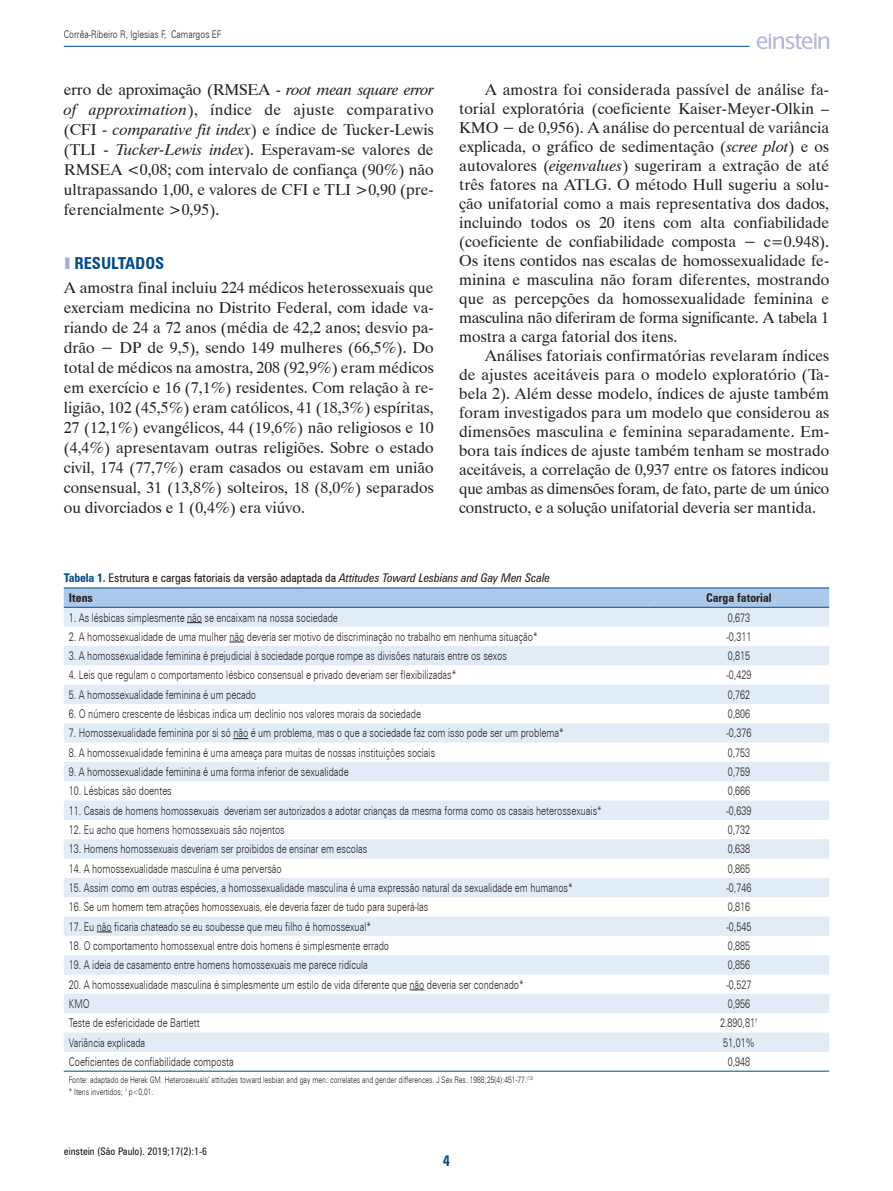
<style>
.page{position:relative;width:893px;height:1191px;background:#fff}
.page>*{position:absolute;margin:0;border:0;box-sizing:border-box;transform-origin:0 0}
.t1{font:700 condensed 16.5px "Zurich BT";color:#004a8b}
.t2{font:15.75px/19px "Dutch 801 BT";color:#231f20;text-align:justify}
.t3{font:700 condensed 15px "Zurich BT";color:#004a8b}
.t4{font:300 12px "Zurich BT";color:#231f20;scale:.75 1}
.t5{font:condensed 12px/20.5px "Zurich BT";color:#231f20}
.t6{font:700 condensed 12px "Zurich BT";color:#231f20}
.t7{font:300 10.5px "Zurich BT";color:#231f20;scale:.8 1}
.t8{font:condensed 10.5px "Zurich BT";color:#231f20}
.t9{font:300 9px/12px "Zurich BT";color:#231f20;scale:.75 1}
.s1{font-style:italic}
.s2{color:#a2b0d2}
.s3{font-weight:700;color:#004a8b}
.s4{font-weight:700}
</style>
<div class="page">
<svg style="left:757px;top:34px;width:72px;height:15px"></svg>
<hr style="left:64px;top:46px;width:685px;height:1px;background:#004a8b">
<svg style="left:64px;top:588px;width:765px;height:19px;background:#a5c4e5"></svg>
<svg style="left:64px;top:608px;width:765px;height:443px;fill:#e3edf7"></svg>
<hr style="left:64px;top:1070px;width:585px;height:1px;background:#004a8b">
<hr style="left:649px;top:1070px;width:180px;height:1px;background:#004a8b">
<hr style="left:64px;top:587px;width:585px;height:1px;background:#004a8b">
<hr style="left:649px;top:587px;width:180px;height:1px;background:#004a8b">
<hr style="left:64px;top:607px;width:585px;height:1px;background:#004a8b">
<hr style="left:649px;top:607px;width:180px;height:1px;background:#004a8b">
<svg style="left:187px;top:622px;width:15px;height:1px"></svg>
<svg style="left:229px;top:641px;width:15px;height:1px"></svg>
<svg style="left:233px;top:738px;width:15px;height:1px"></svg>
<svg style="left:97px;top:931px;width:15px;height:1px"></svg>
<svg style="left:410px;top:989px;width:14px;height:1px"></svg>
<p class="t7" style="left:64px;top:28px;width:199px">Corrêa-Ribeiro R, Iglesias F, Camargos EF</p>
<p class="t2" style="left:64px;top:79px;width:371px;line-height:20px">erro de aproximação (RMSEA - <span class="s1">root mean square error of approximation</span>), índice de ajuste comparativo (CFI - <span class="s1">comparative fit index</span>) e índice de Tucker-Lewis (TLI - <span class="s1">Tucker-Lewis index</span>). Esperavam-se valores de RMSEA &lt;0,08; com intervalo de confiança (90%) não ultrapassando 1,00, e valores de CFI e TLI &gt;0,90 (pre&shy;ferencialmente &gt;0,95).</p>
<p class="t1" style="left:64px;top:253px;width:102px"><span class="s2">❚</span> RESULTADOS</p>
<p class="t2" style="left:64px;top:278px;width:371px;line-height:20px">A amostra final incluiu 224 médicos heterossexuais que exerciam medicina no Distrito Federal, com idade va&shy;riando de 24 a 72 anos (média de 42,2 anos; desvio pa&shy;drão − DP de 9,5), sendo 149 mulheres (66,5%). Do total de médicos na amostra, 208 (92,9%) eram médicos em exercício e 16 (7,1%) residentes. Com relação à re&shy;ligião, 102 (45,5%) eram católicos, 41 (18,3%) espíritas, 27 (12,1%) evangélicos, 44 (19,6%) não religiosos e 10 (4,4%) apresentavam outras religiões. Sobre o estado civil, 174 (77,7%) eram casados ou estavam em união consensual, 31 (13,8%) solteiros, 18 (8,0%) separados ou divorciados e 1 (0,4%) era viúvo.</p>
<p class="t2" style="left:459px;top:80px;width:371px;text-indent:26px">A amostra foi considerada passível de análise fa&shy;torial exploratória (coeficiente Kaiser-Meyer-Olkin – KMO − de 0,956). A análise do percentual de variância explicada, o gráfico de sedimentação (<span class="s1">scree plot</span>) e os autovalores (<span class="s1">eigenvalues</span>) sugeriram a extração de até três fatores na ATLG. O método Hull sugeriu a solu&shy;ção unifatorial como a mais representativa dos dados, incluindo todos os 20 itens com alta confiabilidade (coeficiente de confiabilidade composta − c=0.948).<br>Os itens contidos nas escalas de homossexualidade fe&shy;minina e masculina não foram diferentes, mostrando que as percepções da homossexualidade feminina e masculina não diferiram de forma significante. A tabela 1 mostra a carga fatorial dos itens.</p>
<p class="t2" style="left:459px;top:346px;width:371px;text-indent:26px">Análises fatoriais confirmatórias revelaram índices de ajustes aceitáveis para o modelo exploratório (Ta&shy;bela 2). Além desse modelo, índices de ajuste também foram investigados para um modelo que considerou as dimensões masculina e feminina separadamente. Em&shy;bora tais índices de ajuste também tenham se mostrado aceitáveis, a correlação de 0,937 entre os fatores indicou que ambas as dimensões foram, de fato, parte de um único constructo, e a solução unifatorial deveria ser mantida.</p>
<p class="t5" style="left:69px;top:567px;width:483px;text-indent:-5px"><span class="s3">Tabela 1.</span> Estrutura e cargas fatoriais da versão adaptada da <span class="s1">Attitudes Toward Lesbians and Gay Men Scale<br></span><span class="s4">Itens</span></p>
<p class="t6" style="left:706px;top:590px;width:67px">Carga fatorial</p>
<p class="t4" style="left:69px;top:610px;width:360px">1. As lésbicas simplesmente não se encaixam na nossa sociedade</p>
<p class="t4" style="left:728px;top:610px;width:31px">0,673</p>
<p class="t4" style="left:69px;top:629px;width:627px">2. A homossexualidade de uma mulher não deveria ser motivo de discriminação no trabalho em nenhuma situação*</p>
<p class="t4" style="left:726px;top:629px;width:35px">-0,311</p>
<p class="t4" style="left:69px;top:648px;width:586px">3. A homossexualidade feminina é prejudicial à sociedade porque rompe as divisões naturais entre os sexos</p>
<p class="t4" style="left:728px;top:648px;width:31px">0,815</p>
<p class="t4" style="left:69px;top:668px;width:518px">4. Leis que regulam o comportamento lésbico consensual e privado deveriam ser flexibilizadas*</p>
<p class="t4" style="left:726px;top:668px;width:35px">-0,429</p>
<p class="t4" style="left:69px;top:687px;width:251px">5. A homossexualidade feminina é um pecado</p>
<p class="t4" style="left:728px;top:687px;width:31px">0,762</p>
<p class="t4" style="left:69px;top:706px;width:471px">6. O número crescente de lésbicas indica um declínio nos valores morais da sociedade</p>
<p class="t4" style="left:728px;top:706px;width:31px">0,806</p>
<p class="t4" style="left:69px;top:726px;width:661px">7. Homossexualidade feminina por si só não é um problema, mas o que a sociedade faz com isso pode ser um problema*</p>
<p class="t4" style="left:726px;top:726px;width:35px">-0,376</p>
<p class="t4" style="left:69px;top:745px;width:490px">8. A homossexualidade feminina é uma ameaça para muitas de nossas instituições sociais</p>
<p class="t4" style="left:728px;top:745px;width:31px">0,753</p>
<p class="t4" style="left:69px;top:764px;width:375px">9. A homossexualidade feminina é uma forma inferior de sexualidade</p>
<p class="t4" style="left:728px;top:764px;width:31px">0,759</p>
<p class="t4" style="left:69px;top:784px;width:139px">10. Lésbicas são doentes</p>
<p class="t4" style="left:728px;top:784px;width:31px">0,666</p>
<p class="t4" style="left:69px;top:803px;width:712px">11. Casais de homens homossexuais deveriam ser autorizados a adotar crianças da mesma forma como os casais heterossexuais*</p>
<p class="t4" style="left:726px;top:803px;width:35px">-0,639</p>
<p class="t4" style="left:69px;top:822px;width:289px">12. Eu acho que homens homossexuais são nojentos</p>
<p class="t4" style="left:728px;top:822px;width:31px">0,732</p>
<p class="t4" style="left:69px;top:842px;width:399px">13. Homens homossexuais deveriam ser proibidos de ensinar em escolas</p>
<p class="t4" style="left:728px;top:842px;width:31px">0,638</p>
<p class="t4" style="left:69px;top:861px;width:285px">14. A homossexualidade masculina é uma perversão</p>
<p class="t4" style="left:728px;top:861px;width:31px">0,865</p>
<p class="t4" style="left:69px;top:880px;width:673px">15. Assim como em outras espécies, a homossexualidade masculina é uma expressão natural da sexualidade em humanos*</p>
<p class="t4" style="left:726px;top:880px;width:35px">-0,746</p>
<p class="t4" style="left:69px;top:900px;width:481px">16. Se um homem tem atrações homossexuais, ele deveria fazer de tudo para superá-las</p>
<p class="t4" style="left:728px;top:900px;width:31px">0,816</p>
<p class="t4" style="left:69px;top:919px;width:404px">17. Eu não ficaria chateado se eu soubesse que meu filho é homossexual*</p>
<p class="t4" style="left:726px;top:919px;width:35px">-0,545</p>
<p class="t4" style="left:69px;top:938px;width:428px">18. O comportamento homossexual entre dois homens é simplesmente errado</p>
<p class="t4" style="left:728px;top:938px;width:31px">0,885</p>
<p class="t4" style="left:69px;top:958px;width:400px">19. A ideia de casamento entre homens homossexuais me parece ridícula</p>
<p class="t4" style="left:728px;top:958px;width:31px">0,856</p>
<p class="t4" style="left:69px;top:977px;width:608px">20. A homossexualidade masculina é simplesmente um estilo de vida diferente que não deveria ser condenado*</p>
<p class="t4" style="left:726px;top:977px;width:35px">-0,527</p>
<p class="t4" style="left:69px;top:996px;width:29px">KMO</p>
<p class="t4" style="left:728px;top:996px;width:31px">0,956</p>
<p class="t4" style="left:69px;top:1015px;width:176px">Teste de esfericidade de Bartlett</p>
<p class="t4" style="left:720px;top:1015px;width:52px">2.890,81<sup>†</sup></p>
<p class="t4" style="left:69px;top:1035px;width:103px">Variância explicada</p>
<p class="t4" style="left:723px;top:1035px;width:43px">51,01%</p>
<p class="t4" style="left:69px;top:1054px;width:221px">Coeficientes de confiabilidade composta</p>
<p class="t4" style="left:728px;top:1054px;width:31px">0,948</p>
<p class="t9" style="left:69px;top:1073px;width:621px">Fonte: adaptado de Herek GM. Heterosexuals’ attitudes toward lesbian and gay men: correlates and gender differences. J Sex Res. 1988;25(4):451-77.<sup>(12) </sup>* Itens invertidos; <sup>†</sup> p&lt;0,01.</p>
<p class="t8" style="left:64px;top:1144px;width:145px">einstein (São Paulo). 2019;17(2):1-6</p>
<p class="t3" style="left:443px;top:1151px;width:9px">4</p>
</div>
